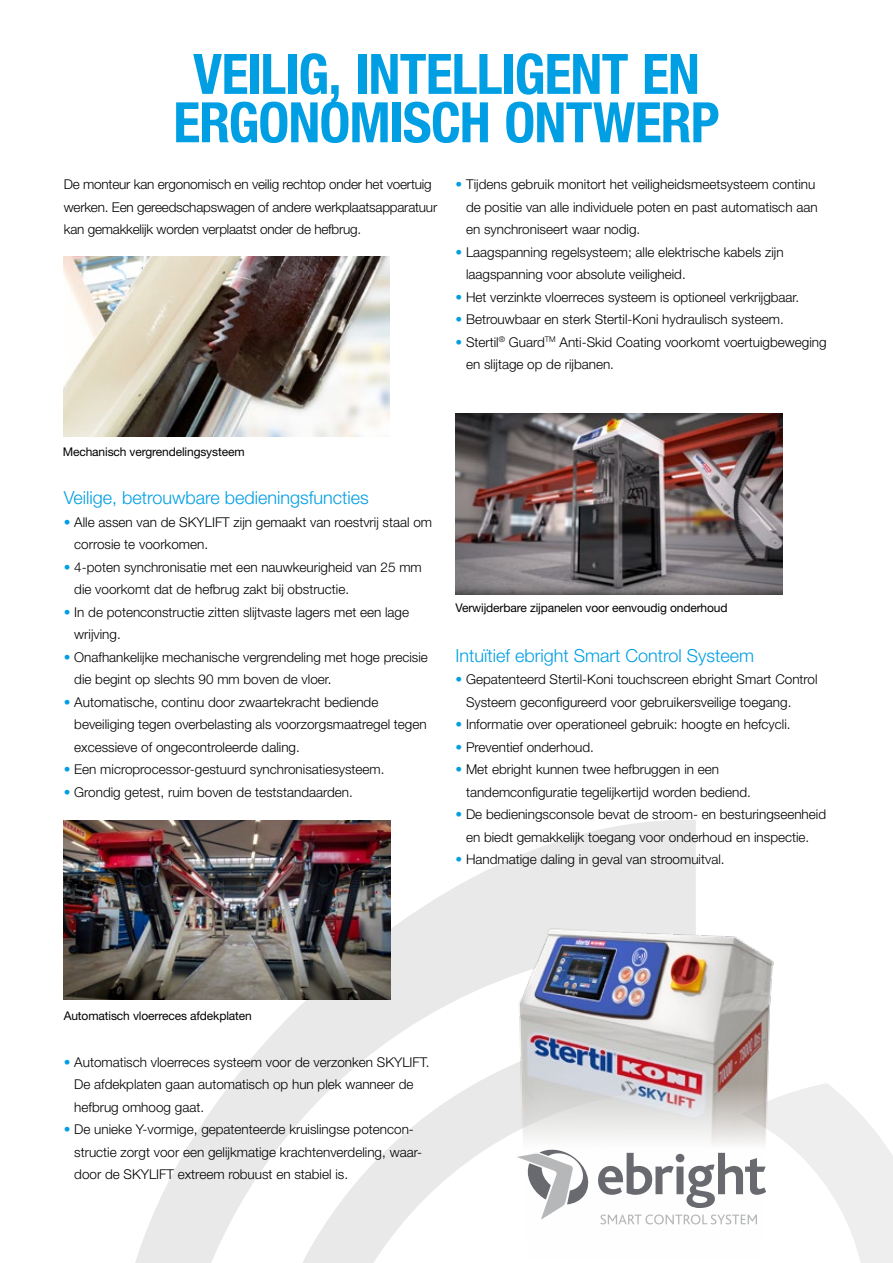
<style>
.page{position:relative;width:893px;height:1263px;background:#fff}
.page>*{position:absolute;margin:0;border:0;box-sizing:border-box;transform-origin:0 0}
.t1{font:700 condensed 55.8px/48.4px "Helvetica Neue LT Std";letter-spacing:-.02em;color:#009fe3;text-align:center}
.t2{font:300 18px "Helvetica Neue LT Std";color:#009fe3}
.t3{font:300 13.5px/22.5px "Helvetica Neue LT Std";color:#000}
.t4{font:12px "Helvetica Neue LT Std";letter-spacing:-.01em;color:#000}
.s1{color:#009fe3}
</style>
<div class="page">
<div style="left:879px;top:1137px;width:14px;height:126px;background:#eee"></div>
<svg style="left:63px;top:820px;width:816px;height:443px"></svg>
<img style="left:498px;top:917px;width:278px;height:341px">
<img style="left:64px;top:820px;width:327px;height:179px">
<img style="left:455px;top:413px;width:328px;height:181px">
<img style="left:64px;top:256px;width:326px;height:180px">
<h1 class="t1" style="left:173px;top:49px;width:548px">VEILIG, INTELLIGENT EN<br>ERGONOMISCH ONTWERP</h1>
<p class="t3" style="left:64px;top:173px;width:375px">De monteur kan ergonomisch en veilig rechtop onder het voertuig werken. Een gereedschapswagen of andere werkplaatsapparatuur kan gemakkelijk worden verplaatst onder de hefbrug.</p>
<p class="t3" style="left:466px;top:173px;width:353px;text-indent:-11px"><span class="s1">•</span> Tijdens gebruik monitort het veiligheidsmeetsysteem continu de positie van alle individuele poten en past automatisch aan en synchroniseert waar nodig.</p>
<p class="t3" style="left:466px;top:240px;width:319px;text-indent:-11px"><span class="s1">•</span> Laagspanning regelsysteem; alle elektrische kabels zijn laagspanning voor absolute veiligheid.</p>
<p class="t3" style="left:455px;top:285px;width:345px"><span class="s1">•</span> Het verzinkte vloerreces systeem is optioneel verkrijgbaar.</p>
<p class="t3" style="left:455px;top:308px;width:330px"><span class="s1">•</span> Betrouwbaar en sterk Stertil-Koni hydraulisch systeem.</p>
<p class="t3" style="left:466px;top:330px;width:362px;text-indent:-11px"><span class="s1">•</span> Stertil<sup>®</sup> Guard<sup>TM</sup> Anti-Skid Coating voorkomt voertuigbeweging en slijtage op de rijbanen.</p>
<p class="t4" style="left:63px;top:445px;width:183px">Mechanisch vergrendelingsysteem</p>
<h2 class="t2" style="left:64px;top:487px;width:307px">Veilige, betrouwbare bedieningsfuncties</h2>
<p class="t3" style="left:74px;top:510px;width:359px;text-indent:-11px"><span class="s1">•</span> Alle assen van de SKYLIFT zijn gemaakt van roestvrij staal om corrosie te voorkomen.</p>
<p class="t3" style="left:74px;top:555px;width:349px;text-indent:-11px"><span class="s1">•</span> 4-poten synchronisatie met een nauwkeurigheid van 25 mm die voorkomt dat de hefbrug zakt bij obstructie.</p>
<p class="t3" style="left:74px;top:600px;width:336px;text-indent:-11px"><span class="s1">•</span> In de potenconstructie zitten slijtvaste lagers met een lage wrijving.</p>
<p class="t3" style="left:74px;top:645px;width:355px;text-indent:-11px"><span class="s1">•</span> Onafhankelijke mechanische vergrendeling met hoge precisie die begint op slechts 90 mm boven de vloer.</p>
<p class="t3" style="left:74px;top:690px;width:354px;text-indent:-11px"><span class="s1">•</span> Automatische, continu door zwaartekracht bediende beveiliging tegen overbelasting als voorzorgsmaatregel tegen excessieve of ongecontroleerde daling.</p>
<p class="t3" style="left:64px;top:758px;width:322px"><span class="s1">•</span> Een microprocessor-gestuurd synchronisatiesysteem.</p>
<p class="t3" style="left:64px;top:780px;width:291px"><span class="s1">•</span> Grondig getest, ruim boven de teststandaarden.</p>
<p class="t4" style="left:455px;top:601px;width:274px">Verwijderbare zijpanelen voor eenvoudig onderhoud</p>
<h2 class="t2" style="left:455px;top:644px;width:300px">Intuïtief ebright Smart Control Systeem</h2>
<p class="t3" style="left:466px;top:668px;width:353px;text-indent:-11px"><span class="s1">•</span> Gepatenteerd Stertil-Koni touchscreen ebright Smart Control<br>Systeem geconfigureerd voor gebruikersveilige toegang.</p>
<p class="t3" style="left:455px;top:713px;width:337px"><span class="s1">•</span> Informatie over operationeel gebruik: hoogte en hefcycli.</p>
<p class="t3" style="left:455px;top:735px;width:140px"><span class="s1">•</span> Preventief onderhoud.</p>
<p class="t3" style="left:466px;top:758px;width:286px;text-indent:-11px"><span class="s1">•</span> Met ebright kunnen twee hefbruggen in een tandemconfiguratie tegelijkertijd worden bediend.</p>
<p class="t3" style="left:455px;top:803px;width:372px;text-align:center"><span class="s1">•</span> De bedieningsconsole bevat de stroom- en besturingseenheid en biedt gemakkelijk toegang voor onderhoud en inspectie.</p>
<p class="t3" style="left:455px;top:848px;width:271px"><span class="s1">•</span> Handmatige daling in geval van stroomuitval.</p>
<p class="t4" style="left:64px;top:1008px;width:190px">Automatisch vloerreces afdekplaten</p>
<p class="t3" style="left:74px;top:1050px;width:357px;text-indent:-11px"><span class="s1">•</span> Automatisch vloerreces systeem voor de verzonken SKYLIFT.<br>De afdekplaten gaan automatisch op hun plek wanneer de hefbrug omhoog gaat.</p>
<p class="t3" style="left:74px;top:1118px;width:349px;text-indent:-11px"><span class="s1">•</span> De unieke Y-vormige, gepatenteerde kruislingse potencon&shy;structie zorgt voor een gelijkmatige krachtenverdeling, waar&shy;door de SKYLIFT extreem robuust en stabiel is.</p>
</div>
